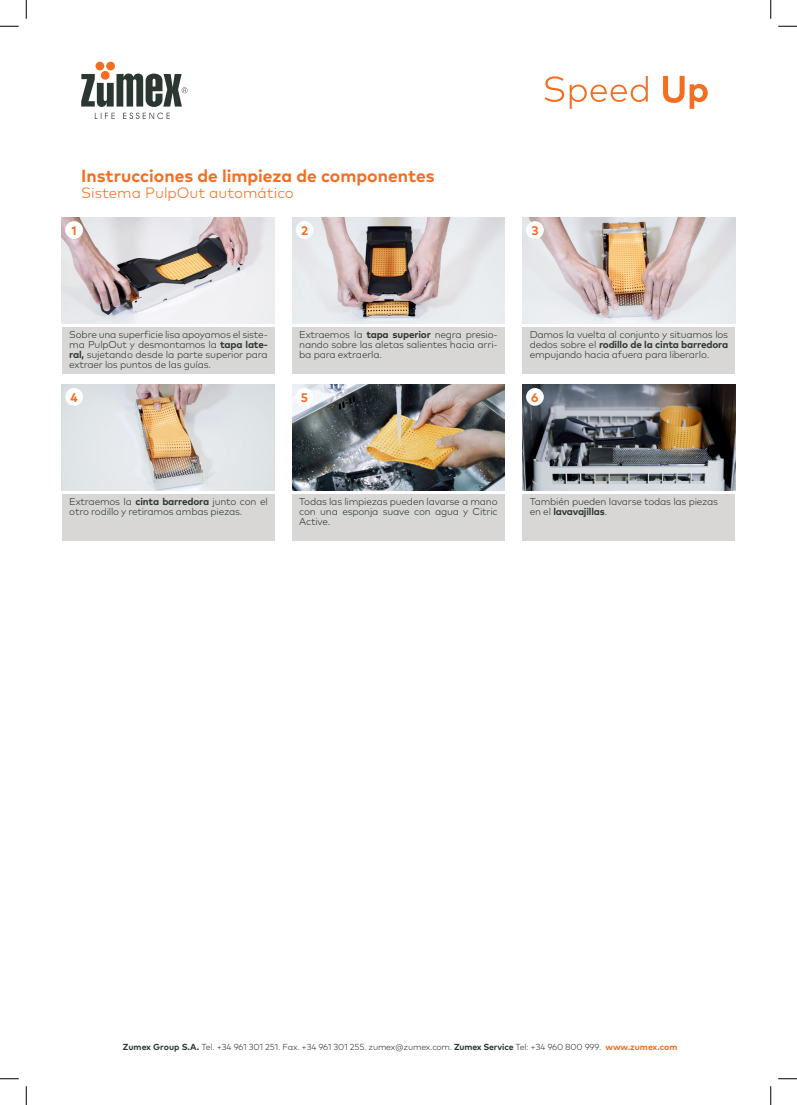
<style>
.page{position:relative;width:797px;height:1105px;background:#fff}
.page>*{position:absolute;margin:0;border:0;box-sizing:border-box;transform-origin:0 0}
.t1{font:700 17.5px "Mark Pro";color:#f36e21}
.t2{font:300 15px "Mark Pro";color:#f36e21}
.t3{font:700 12.5px "Mark Pro";color:#f36e21}
.t4{font:300 10px/10px "Mark Pro";letter-spacing:-.02em;color:#2b3731;text-align:justify}
.t5{font:700 10px "Mark Pro";letter-spacing:-.02em;color:#2b3731}
.t6{font:300 8.75px "Mark Pro";letter-spacing:-.02em;color:#2b3731}
.s1{font-weight:700}
.s2{font-weight:300}
.s3{font-weight:700;color:#f36e21}
</style>
<div class="page">
<div style="left:522px;top:327px;width:213px;height:46px;background:#d9d7d6"></div>
<div style="left:292px;top:327px;width:213px;height:46px;background:#d9d7d6"></div>
<div style="left:62px;top:327px;width:212px;height:46px;background:#d9d7d6"></div>
<div style="left:522px;top:494px;width:213px;height:46px;background:#d9d7d6"></div>
<div style="left:292px;top:494px;width:213px;height:46px;background:#d9d7d6"></div>
<div style="left:62px;top:494px;width:212px;height:46px;background:#d9d7d6"></div>
<svg style="left:81px;top:62px;width:106px;height:57px"></svg>
<svg style="left:544px;top:76px;width:103px;height:33px"></svg>
<svg style="left:663px;top:76px;width:44px;height:33px"></svg>
<img style="left:62px;top:218px;width:212px;height:106px">
<img style="left:62px;top:384px;width:212px;height:107px">
<img style="left:522px;top:218px;width:213px;height:106px">
<img style="left:522px;top:384px;width:213px;height:107px">
<img style="left:292px;top:218px;width:213px;height:106px">
<img style="left:292px;top:384px;width:213px;height:107px">
<div style="left:296px;top:221px;width:17px;height:18px;background:#fff;border-radius:50%"></div>
<div style="left:296px;top:388px;width:17px;height:18px;background:#fff;border-radius:50%"></div>
<div style="left:65px;top:221px;width:18px;height:18px;background:#fff;border-radius:50%"></div>
<div style="left:65px;top:388px;width:18px;height:18px;background:#fff;border-radius:50%"></div>
<div style="left:526px;top:221px;width:18px;height:18px;background:#fff;border-radius:50%"></div>
<div style="left:526px;top:388px;width:18px;height:18px;background:#fff;border-radius:50%"></div>
<svg style="left:0;top:25px;width:19px;height:2px"></svg>
<svg style="left:778px;top:25px;width:19px;height:2px"></svg>
<svg style="left:0;top:1078px;width:19px;height:1px"></svg>
<svg style="left:778px;top:1078px;width:19px;height:1px"></svg>
<svg style="left:25px;top:0;width:2px;height:19px"></svg>
<svg style="left:25px;top:1086px;width:2px;height:19px"></svg>
<svg style="left:770px;top:0;width:1px;height:19px"></svg>
<svg style="left:770px;top:1086px;width:1px;height:19px"></svg>
<p class="t1" style="left:81px;top:162px;width:355px">Instrucciones de limpieza de componentes</p>
<p class="t2" style="left:81px;top:181px;width:214px">Sistema PulpOut automático</p>
<p class="t3" style="left:72px;top:221px;width:7px">1</p>
<p class="t3" style="left:301px;top:221px;width:9px">2</p>
<p class="t3" style="left:531px;top:221px;width:9px">3</p>
<p class="t4" style="left:69px;top:329px;width:200px">Sobre una superficie lisa apoyamos el siste&shy;ma PulpOut y desmontamos la <span class="s1">tapa late&shy;ral,</span> sujetando desde la parte superior para extraer los puntos de las guías.</p>
<p class="t3" style="left:70px;top:388px;width:9px">4</p>
<p class="t4" style="left:299px;top:329px;width:200px">Extraemos la <span class="s1">tapa superior</span> negra presio&shy;nando sobre las aletas salientes hacia arri&shy;ba para extraerla.</p>
<p class="t3" style="left:301px;top:388px;width:9px">5</p>
<p class="t4" style="left:529px;top:329px;width:200px">Damos la vuelta al conjunto y situamos los dedos sobre el <span class="s1">rodillo de la cinta barredora </span>empujando hacia afuera para liberarlo.</p>
<p class="t3" style="left:531px;top:388px;width:9px">6</p>
<p class="t4" style="left:69px;top:496px;width:200px">Extraemos la <span class="s1">cinta barredora</span> junto con el otro rodillo y retiramos ambas piezas.</p>
<p class="t4" style="left:299px;top:496px;width:200px">Todas las limpiezas pueden lavarse a mano con una esponja suave con agua y Citric Active.</p>
<p class="t4" style="left:529px;top:496px;width:190px">También pueden lavarse todas las piezas</p>
<p class="t5" style="left:529px;top:504px;width:79px"><span class="s2">en el</span> lavavajillas<span class="s2">.</span></p>
<p class="t6" style="left:123px;top:1040px;width:556px"><span class="s1">Zumex Group S.A.</span> Tel. +34 961 301 251. Fax. +34 961 301 255. zumex@zumex.com. <span class="s1">Zumex Service</span> Tel: +34 960 800 999. <span class="s3">www.zumex.com</span></p>
</div>
